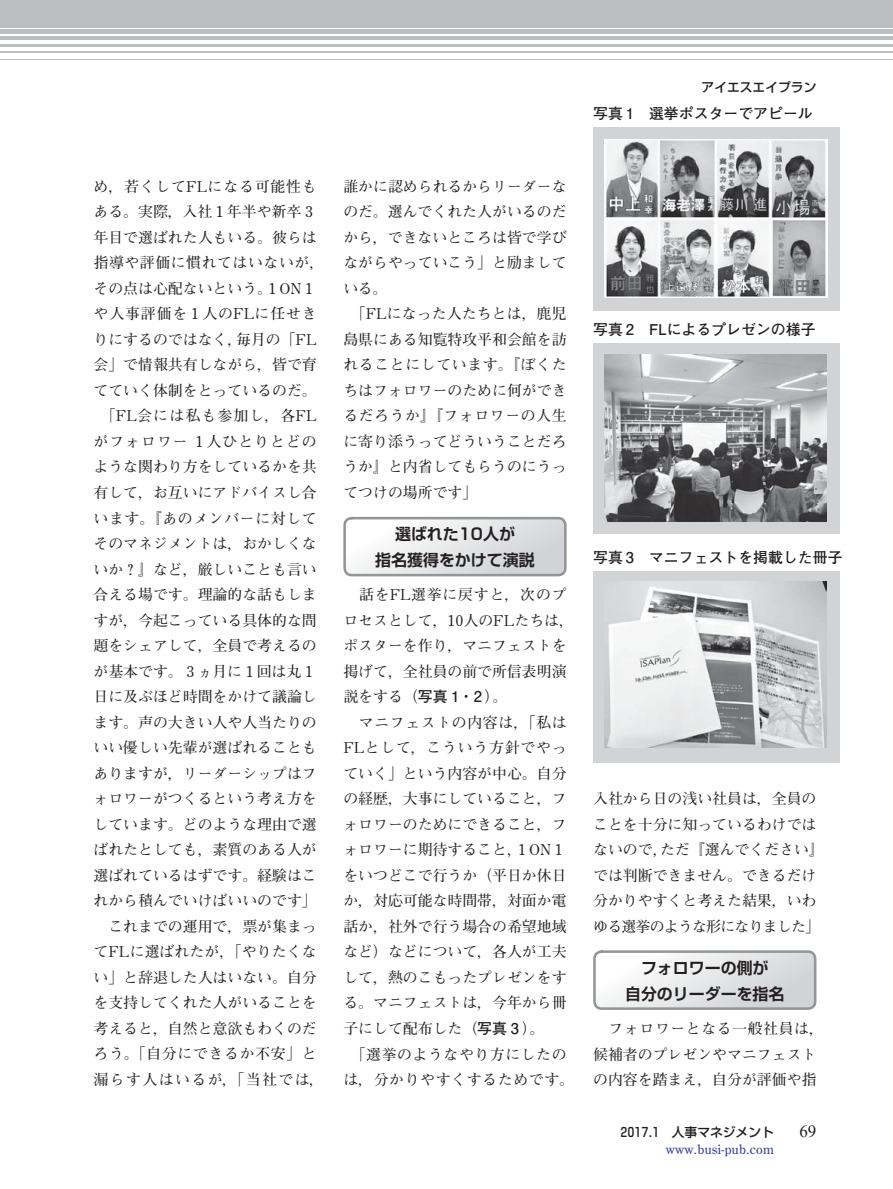
<style>
.page{position:relative;width:893px;height:1189px;background:#fff}
.page>*{position:absolute;margin:0;border:0;box-sizing:border-box;transform-origin:0 0}
.t1{font:16.95px "Times New Roman";color:#231f20}
.t2{font:15.9px/25.5px "Shin Go Pr 6 N De Bold 90 msp RKSJ H";color:#231f20;text-align:center}
.t3{font:14.85px/25.5px "Futo Min A101 Pr 6 N Bold 90 msp RKSJ H";color:#231f20}
.t4{font:14.85px "Futo Min A101 Pr 6 N Bold 90 msp RKSJ H";letter-spacing:.04em;color:#231f20}
.t5{font:14.85px "Futo Go B101 Pr 6 N Bold 90 msp RKSJ H";color:#231f20}
.t6{font:14.85px "Futo Min A101 Pr 6 N Bold 90 msp RKSJ H";letter-spacing:.055em;color:#231f20}
.t7{font:14.85px "Futo Min A101 Pr 6 N Bold 90 msp RKSJ H";letter-spacing:.06em;color:#231f20}
.t8{font:14.85px "Futo Min A101 Pr 6 N Bold 90 msp RKSJ H";letter-spacing:.08em;color:#231f20}
.t9{font:14.85px "Futo Min A101 Pr 6 N Bold 90 msp RKSJ H";letter-spacing:.045em;color:#231f20}
.t10{font:14.85px "Futo Min A101 Pr 6 N Bold 90 msp RKSJ H";letter-spacing:.095em;color:#231f20}
.t11{font:14.85px "Futo Min A101 Pr 6 N Bold 90 msp RKSJ H";letter-spacing:.05em;color:#231f20}
.t12{font:14.85px "Futo Min A101 Pr 6 N Bold 90 msp RKSJ H";letter-spacing:.065em;color:#231f20}
.t13{font:12.75px "Shin Go Pr 6 N Medium 90 msp RKSJ H";color:#231f20}
.t14{font:12.75px "Century Old Style";letter-spacing:.02em;color:#353e97}
.s1{font-family:"Futo Go B101 Pr 6 N Bold 90 msp RKSJ H"}
</style>
<div class="page">
<div style="left:0;top:0;width:893px;height:21px;background:#bcbdc0"></div>
<hr style="left:0;top:59px;width:893px;height:1px;background:#bcbdc0">
<hr style="left:0;top:51px;width:893px;height:2px;background:#bcbdc0">
<hr style="left:0;top:44px;width:893px;height:3px;background:#bcbdc0">
<hr style="left:0;top:37px;width:893px;height:3px;background:#bcbdc0">
<div style="left:0;top:29px;width:893px;height:5px;background:#bcbdc0"></div>
<div style="left:0;top:22px;width:893px;height:5px;background:#bcbdc0"></div>
<svg style="left:594px;top:954px;width:221px;height:54px"></svg>
<div style="left:593px;top:950px;width:223px;height:59px;border:3px solid #939598;border-radius:7px"></div>
<svg style="left:347px;top:521px;width:216px;height:51px"></svg>
<div style="left:343px;top:517px;width:224px;height:59px;border:3px solid #939598;border-radius:7px"></div>
<div style="left:593px;top:127px;width:247px;height:184px;background:#d2d3d4"></div>
<div style="left:593px;top:343px;width:247px;height:190px;background:#d2d3d4"></div>
<div style="left:593px;top:571px;width:247px;height:192px;background:#d2d3d4"></div>
<img style="left:605px;top:140px;width:222px;height:158px">
<img style="left:605px;top:355px;width:222px;height:166px">
<img style="left:605px;top:581px;width:221px;height:166px">
<p class="t6" style="left:94px;top:181px;width:225px">め，若くしてFLになる可能性も</p>
<p class="t3" style="left:94px;top:201px;width:221px">ある。実際，入社 1 年半や新卒 3</p>
<p class="t3" style="left:94px;top:226px;width:225px">年目で選ばれた人もいる。彼らは</p>
<p class="t4" style="left:94px;top:257px;width:232px">指導や評価に慣れてはいないが，</p>
<p class="t3" style="left:94px;top:277px;width:221px">その点は心配ないという。1 ON 1</p>
<p class="t7" style="left:94px;top:308px;width:225px">や人事評価を 1 人のFLに任せき</p>
<p class="t3" style="left:94px;top:328px;width:225px">りにするのではなく，毎月の「FL</p>
<p class="t3" style="left:94px;top:354px;width:225px">会」で情報共有しながら，皆で育</p>
<p class="t3" style="left:94px;top:379px;width:225px">てていく体制をとっているのだ。</p>
<p class="t8" style="left:101px;top:410px;width:217px">「FL会には私も参加し，各FL</p>
<p class="t12" style="left:94px;top:436px;width:225px">がフォロワー 1人ひとりとどの</p>
<p class="t3" style="left:94px;top:456px;width:225px">ような関わり方をしているかを共</p>
<p class="t3" style="left:94px;top:481px;width:225px">有して，お互いにアドバイスし合</p>
<p class="t4" style="left:94px;top:512px;width:225px">います。『あのメンバーに対して</p>
<p class="t3" style="left:94px;top:532px;width:225px">そのマネジメントは，おかしくな</p>
<p class="t3" style="left:94px;top:558px;width:225px">いか？』など，厳しいことも言い</p>
<p class="t3" style="left:94px;top:583px;width:225px">合える場です。理論的な話もしま</p>
<p class="t3" style="left:94px;top:609px;width:225px">すが，今起こっている具体的な問</p>
<p class="t3" style="left:94px;top:634px;width:225px">題をシェアして，全員で考えるの</p>
<p class="t3" style="left:94px;top:660px;width:221px">が基本です。 3 ヵ月に 1 回は丸 1</p>
<p class="t3" style="left:94px;top:686px;width:225px">日に及ぶほど時間をかけて議論し</p>
<p class="t3" style="left:94px;top:711px;width:225px">ます。声の大きい人や人当たりの</p>
<p class="t3" style="left:94px;top:737px;width:225px">いい優しい先輩が選ばれることも</p>
<p class="t3" style="left:94px;top:762px;width:225px">ありますが，リーダーシップはフ</p>
<p class="t3" style="left:94px;top:788px;width:225px">ォロワーがつくるという考え方を</p>
<p class="t3" style="left:94px;top:813px;width:225px">しています。どのような理由で選</p>
<p class="t3" style="left:94px;top:839px;width:225px">ばれたとしても，素質のある人が</p>
<p class="t3" style="left:94px;top:864px;width:225px">選ばれているはずです。経験はこ</p>
<p class="t3" style="left:94px;top:890px;width:225px">れから積んでいけばいいのです」</p>
<p class="t3" style="left:94px;top:915px;width:225px">　これまでの運用で，票が集まっ</p>
<p class="t3" style="left:94px;top:941px;width:225px">てFLに選ばれたが，「やりたくな</p>
<p class="t3" style="left:94px;top:966px;width:225px">い」と辞退した人はいない。自分</p>
<p class="t3" style="left:94px;top:992px;width:225px">を支持してくれた人がいることを</p>
<p class="t3" style="left:94px;top:1017px;width:225px">考えると，自然と意欲もわくのだ</p>
<p class="t9" style="left:94px;top:1048px;width:225px">ろう。「自分にできるか不安」と</p>
<p class="t10" style="left:94px;top:1073px;width:232px">漏らす人はいるが，「当社では，</p>
<p class="t3" style="left:343px;top:175px;width:225px">誰かに認められるからリーダーな</p>
<p class="t3" style="left:343px;top:201px;width:225px">のだ。選んでくれた人がいるのだ</p>
<p class="t3" style="left:343px;top:226px;width:225px">から，できないところは皆で学び</p>
<p class="t3" style="left:343px;top:252px;width:225px">ながらやっていこう」と励まして</p>
<p class="t3" style="left:343px;top:277px;width:46px">いる。</p>
<p class="t3" style="left:351px;top:303px;width:217px">「FLになった人たちとは，鹿児</p>
<p class="t3" style="left:343px;top:328px;width:225px">島県にある知覧特攻平和会館を訪</p>
<p class="t4" style="left:343px;top:359px;width:225px">れることにしています。『ぼくた</p>
<p class="t3" style="left:343px;top:379px;width:225px">ちはフォロワーのために何ができ</p>
<p class="t4" style="left:343px;top:410px;width:225px">るだろうか』『フォロワーの人生</p>
<p class="t3" style="left:343px;top:430px;width:225px">に寄り添うってどういうことだろ</p>
<p class="t3" style="left:343px;top:456px;width:225px">うか』と内省してもらうのにうっ</p>
<p class="t3" style="left:343px;top:481px;width:135px">てつけの場所です」</p>
<p class="t2" style="left:375px;top:524px;width:161px">選ばれた10人が<br>指名獲得をかけて演説</p>
<p class="t6" style="left:343px;top:589px;width:225px">　話をFL選挙に戻すと，次のプ</p>
<p class="t3" style="left:343px;top:609px;width:232px">ロセスとして，10人のFLたちは，</p>
<p class="t3" style="left:343px;top:635px;width:225px">ポスターを作り，マニフェストを</p>
<p class="t3" style="left:343px;top:660px;width:225px">掲げて，全社員の前で所信表明演</p>
<p class="t3" style="left:343px;top:686px;width:165px">説をする（<span class="s1">写真 1・2</span> ）。</p>
<p class="t4" style="left:343px;top:716px;width:225px">　マニフェストの内容は，「私は</p>
<p class="t11" style="left:343px;top:742px;width:225px">FLとして，こういう方針でやっ</p>
<p class="t3" style="left:343px;top:762px;width:225px">ていく」という内容が中心。自分</p>
<p class="t3" style="left:343px;top:788px;width:225px">の経歴，大事にしていること，フ</p>
<p class="t3" style="left:343px;top:813px;width:225px">ォロワーのためにできること，フ</p>
<p class="t3" style="left:343px;top:839px;width:221px">ォロワーに期待すること，1 ON 1</p>
<p class="t3" style="left:343px;top:864px;width:225px">をいつどこで行うか（平日か休日</p>
<p class="t3" style="left:343px;top:890px;width:225px">か，対応可能な時間帯，対面か電</p>
<p class="t3" style="left:343px;top:915px;width:225px">話か，社外で行う場合の希望地域</p>
<p class="t3" style="left:343px;top:941px;width:225px">など）などについて，各人が工夫</p>
<p class="t3" style="left:343px;top:966px;width:225px">して，熱のこもったプレゼンをす</p>
<p class="t3" style="left:343px;top:992px;width:225px">る。マニフェストは，今年から冊</p>
<p class="t3" style="left:343px;top:1017px;width:202px">子にして配布した（<span class="s1">写真 3</span> ）。</p>
<p class="t4" style="left:351px;top:1048px;width:217px">「選挙のようなやり方にしたの</p>
<p class="t4" style="left:343px;top:1073px;width:232px">は，分かりやすくするためです。</p>
<p class="t13" style="left:702px;top:82px;width:116px">アイエスエイプラン</p>
<p class="t5" style="left:593px;top:108px;width:221px">写真 1　選挙ポスターでアピール</p>
<p class="t5" style="left:593px;top:323px;width:224px">写真 2　FLによるプレゼンの様子</p>
<p class="t5" style="left:593px;top:552px;width:251px">写真 3　マニフェストを掲載した冊子</p>
<p class="t3" style="left:593px;top:788px;width:232px">入社から日の浅い社員は，全員のことを十分に知っているわけではないので，ただ『選んでください』では判断できません。できるだけ分かりやすくと考えた結果，いわゆる選挙のような形になりました」</p>
<p class="t2" style="left:625px;top:957px;width:161px">フォロワーの側が<br>自分のリーダーを指名</p>
<p class="t3" style="left:593px;top:1017px;width:232px">　フォロワーとなる一般社員は，候補者のプレゼンやマニフェストの内容を踏まえ，自分が評価や指</p>
<p class="t13" style="left:621px;top:1127px;width:155px">2017.1　人事マネジメント</p>
<p class="t1" style="left:799px;top:1122px;width:19px">69</p>
<p class="t14" style="left:666px;top:1144px;width:109px">www.busi-pub.com</p>
</div>
